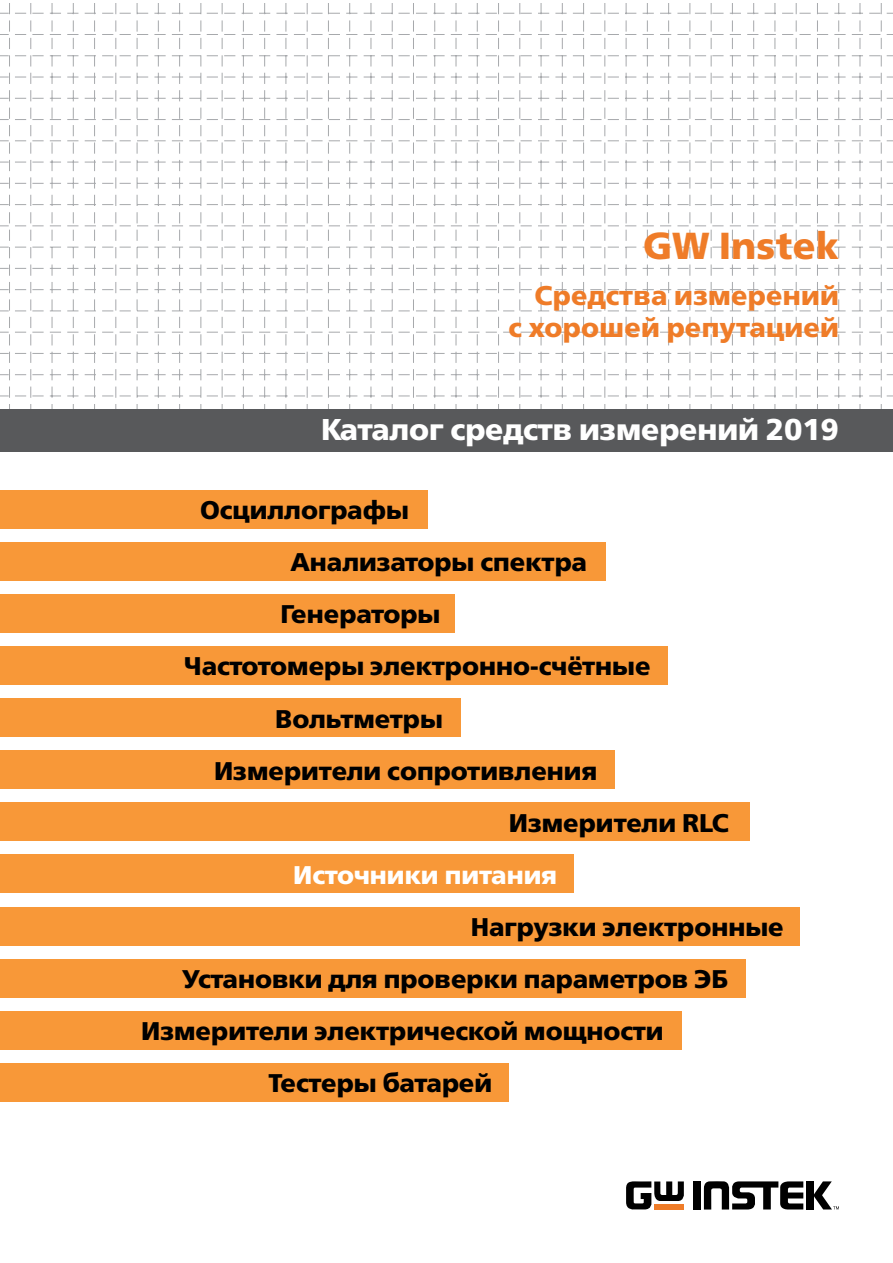
<style>
.page{position:relative;width:893px;height:1263px;background:#fff}
.page>*{position:absolute;margin:0;border:0;box-sizing:border-box;transform-origin:0 0}
.t1{font:37.5px "Free Set Bold C";letter-spacing:.01em;color:#ef7c28}
.t2{font:30px "Free Set Bold C";letter-spacing:-.005em;color:#fff}
.t3{font:27px/32.4px "Free Set Bold C";letter-spacing:.01em;color:#ef7c28;text-align:right}
.t4{font:25.5px/52.1px "Free Set Bold C";color:#000}
.t5{font:25.5px "Free Set Bold C";color:#fff}
</style>
<div class="page">
<svg style="left:0;top:3px;width:893px;height:406px"></svg>
<div style="left:0;top:490px;width:428px;height:38px;background:#f89838"></div>
<div style="left:0;top:542px;width:605px;height:38px;background:#f89838"></div>
<div style="left:0;top:855px;width:574px;height:38px;background:#f89838"></div>
<div style="left:0;top:907px;width:800px;height:38px;background:#f89838"></div>
<div style="left:0;top:959px;width:746px;height:38px;background:#f89838"></div>
<div style="left:0;top:1011px;width:681px;height:38px;background:#f89838"></div>
<div style="left:0;top:1063px;width:509px;height:38px;background:#f89838"></div>
<div style="left:0;top:594px;width:454px;height:38px;background:#f89838"></div>
<div style="left:0;top:646px;width:668px;height:38px;background:#f89838"></div>
<div style="left:0;top:698px;width:461px;height:39px;background:#f89838"></div>
<div style="left:0;top:751px;width:615px;height:38px;background:#f89838"></div>
<div style="left:0;top:803px;width:750px;height:38px;background:#f89838"></div>
<svg style="left:626px;top:1181px;width:58px;height:28px"></svg>
<div style="left:693px;top:1181px;width:7px;height:28px;background:#000"></div>
<svg style="left:704px;top:1181px;width:99px;height:28px"></svg>
<div style="left:806px;top:1181px;width:8px;height:28px;background:#000"></div>
<div style="left:655px;top:1204px;width:29px;height:5px;background:#ef7c28"></div>
<svg style="left:814px;top:1181px;width:25px;height:28px"></svg>
<div style="left:0;top:409px;width:893px;height:42px;background:#58595b"></div>
<h1 class="t1" style="left:643px;top:225px;width:197px">GW Instek</h1>
<p class="t3" style="left:508px;top:279px;width:332px">Средства измерений<br>с хорошей репутацией</p>
<p class="t2" style="left:321px;top:413px;width:519px">Каталог средств измерений 2019</p>
<p class="t4" style="left:291px;top:484px;width:298px;text-indent:-91px">Осциллографы<br>Анализаторы спектра</p>
<p class="t4" style="left:281px;top:588px;width:161px">Генераторы</p>
<p class="t4" style="left:184px;top:640px;width:468px">Частотомеры электронно-счётные</p>
<p class="t4" style="left:275px;top:693px;width:169px">Вольтметры</p>
<p class="t4" style="left:214px;top:745px;width:385px">Измерители сопротивления</p>
<p class="t4" style="left:509px;top:797px;width:222px">Измерители RLC</p>
<p class="t5" style="left:293px;top:860px;width:265px">Источники питания</p>
<p class="t4" style="left:471px;top:901px;width:315px">Нагрузки электронные</p>
<p class="t4" style="left:182px;top:953px;width:548px">Установки для проверки параметров ЭБ</p>
<p class="t4" style="left:141px;top:1005px;width:524px">Измерители электрической мощности</p>
<p class="t4" style="left:269px;top:1057px;width:225px">Тестеры батарей</p>
</div>
